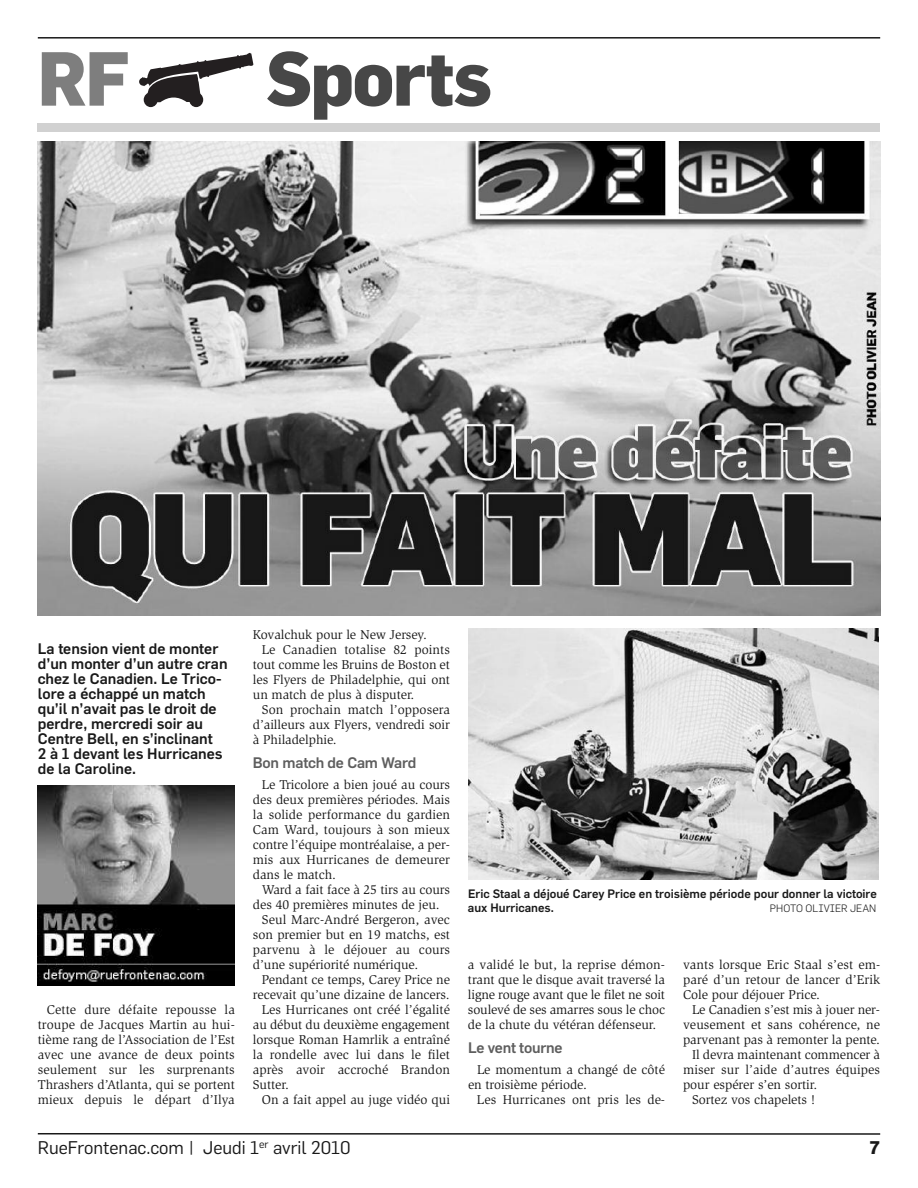
<style>
.page{position:relative;width:918px;height:1188px;background:#fff}
.page>*{position:absolute;margin:0;border:0;box-sizing:border-box;transform-origin:0 0}
.t1{font:800 75px "Flama";letter-spacing:-.02em;color:#474747;scale:.95 1}
.t2{font:800 75px "Flama";color:#7e7e7e;scale:.95 1}
.t3{font:18px "Flama";color:#191919}
.t4{font:700 18px "Flama";color:#191919}
.t5{font:500 15px/15px "Flama";color:#191919}
.t6{font:500 15px "Flama";letter-spacing:-.015em;color:#5e5e5e}
.t7{font:13.2px/15px "Slimbach Std";letter-spacing:-.005em;color:#191919;text-align:justify}
.t8{font:500 12px/14.4px "Flama";color:#191919}
.t9{font:300 10.5px "Flama";color:#191919}
</style>
<div class="page">
<hr style="left:38px;top:1133px;width:842px;height:2px;background:#191919">
<img style="left:38px;top:142px;width:842px;height:474px">
<div style="left:189px;top:92px;width:14px;height:15px;background:#231f20;border-radius:50%"></div>
<div style="left:144px;top:92px;width:14px;height:15px;background:#231f20;border-radius:50%"></div>
<svg style="left:139px;top:53px;width:114px;height:49px"></svg>
<hr style="left:38px;top:37px;width:842px;height:2px;background:#191919">
<div style="left:38px;top:123px;width:842px;height:9px;background:#d1d1d1"></div>
<img style="left:468px;top:629px;width:410px;height:250px">
<svg style="left:38px;top:985px;width:197px;height:1px"></svg>
<img style="left:38px;top:785px;width:197px;height:200px">
<h1 class="t2" style="left:38px;top:44px;width:98px">RF</h1>
<h1 class="t1" style="left:266px;top:44px;width:239px">Sports</h1>
<p class="t5" style="left:38px;top:642px;width:191px">La tension vient de monter d’un monter d’un autre cran chez le Canadien. Le Trico&shy;lore a échappé un match qu’il n’avait pas le droit de perdre, mercredi soir au<br>Centre Bell, en s’inclinant<br>2 à 1 devant les Hurricanes de la Caroline.</p>
<p class="t7" style="left:38px;top:1003px;width:199px;text-indent:9px">Cette dure défaite repousse la troupe de Jacques Martin au hui&shy;tième rang de l’Association de l’Est avec une avance de deux points seulement sur les surprenants Thrashers d’Atlanta, qui se portent mieux depuis le départ d’Ilya</p>
<p class="t7" style="left:253px;top:628px;width:176px">Kovalchuk pour le New Jersey.</p>
<p class="t7" style="left:262px;top:643px;width:190px">Le Canadien totalise 82 points</p>
<p class="t7" style="left:253px;top:658px;width:199px">tout comme les Bruins de Boston et</p>
<p class="t7" style="left:253px;top:673px;width:199px">les Flyers de Philadelphie, qui ont</p>
<p class="t7" style="left:253px;top:688px;width:163px">un match de plus à disputer.</p>
<p class="t7" style="left:262px;top:703px;width:190px">Son prochain match l’opposera</p>
<p class="t7" style="left:253px;top:718px;width:199px">d’ailleurs aux Flyers, vendredi soir</p>
<p class="t7" style="left:253px;top:733px;width:85px">à Philadelphie.</p>
<p class="t6" style="left:253px;top:756px;width:165px">Bon match de Cam Ward</p>
<p class="t7" style="left:253px;top:778px;width:199px;text-indent:9px">Le Tricolore a bien joué au cours des deux premières périodes. Mais la solide performance du gardien Cam Ward, toujours à son mieux contre l’équipe montréalaise, a per&shy;mis aux Hurricanes de demeurer dans le match.</p>
<p class="t7" style="left:262px;top:883px;width:190px">Ward a fait face à 25 tirs au cours</p>
<p class="t7" style="left:253px;top:898px;width:188px">des 40 premières minutes de jeu.</p>
<p class="t7" style="left:262px;top:913px;width:190px">Seul Marc-André Bergeron, avec</p>
<p class="t7" style="left:253px;top:928px;width:199px">son premier but en 19 matchs, est</p>
<p class="t7" style="left:253px;top:943px;width:199px">parvenu à le déjouer au cours</p>
<p class="t7" style="left:253px;top:958px;width:167px">d’une supériorité numérique.</p>
<p class="t7" style="left:262px;top:973px;width:190px">Pendant ce temps, Carey Price ne</p>
<p class="t7" style="left:253px;top:988px;width:198px">recevait qu’une dizaine de lancers.</p>
<p class="t7" style="left:262px;top:1003px;width:190px">Les Hurricanes ont créé l’égalité</p>
<p class="t7" style="left:253px;top:1018px;width:199px">au début du deuxième engagement</p>
<p class="t7" style="left:253px;top:1033px;width:199px">lorsque Roman Hamrlik a entraîné</p>
<p class="t7" style="left:253px;top:1048px;width:199px">la rondelle avec lui dans le filet</p>
<p class="t7" style="left:253px;top:1063px;width:199px">après avoir accroché Brandon</p>
<p class="t7" style="left:253px;top:1078px;width:38px">Sutter.</p>
<p class="t7" style="left:262px;top:1093px;width:190px">On a fait appel au juge vidéo qui</p>
<p class="t8" style="left:468px;top:887px;width:411px">Eric Staal a déjoué Carey Price en troisième période pour donner la victoire aux Hurricanes.</p>
<p class="t9" style="left:770px;top:903px;width:108px">PHOTO OLIVIER JEAN</p>
<p class="t7" style="left:468px;top:958px;width:199px">a validé le but, la reprise démon&shy;trant que le disque avait traversé la ligne rouge avant que le filet ne soit soulevé de ses amarres sous le choc de la chute du vétéran défenseur.</p>
<p class="t6" style="left:468px;top:1041px;width:96px">Le vent tourne</p>
<p class="t7" style="left:468px;top:1063px;width:199px;text-indent:9px">Le momentum a changé de côté en troisième période.</p>
<p class="t7" style="left:477px;top:1093px;width:190px">Les Hurricanes ont pris les de-</p>
<p class="t7" style="left:683px;top:958px;width:199px">vants lorsque Eric Staal s’est em&shy;paré d’un retour de lancer d’Erik Cole pour déjouer Price.</p>
<p class="t7" style="left:692px;top:1003px;width:190px">Le Canadien s’est mis à jouer ner-</p>
<p class="t7" style="left:683px;top:1018px;width:199px">veusement et sans cohérence, ne</p>
<p class="t7" style="left:683px;top:1033px;width:199px">parvenant pas à remonter la pente.</p>
<p class="t7" style="left:692px;top:1048px;width:190px">Il devra maintenant commencer à</p>
<p class="t7" style="left:683px;top:1063px;width:199px">miser sur l’aide d’autres équipes</p>
<p class="t7" style="left:683px;top:1078px;width:136px">pour espérer s’en sortir.</p>
<p class="t7" style="left:692px;top:1093px;width:125px">Sortez vos chapelets !</p>
<h2 class="t3" style="left:38px;top:1139px;width:315px">RueFrontenac.com | Jeudi 1<sup>er</sup> avril 2010</h2>
<h2 class="t4" style="left:870px;top:1140px;width:12px">7</h2>
</div>
